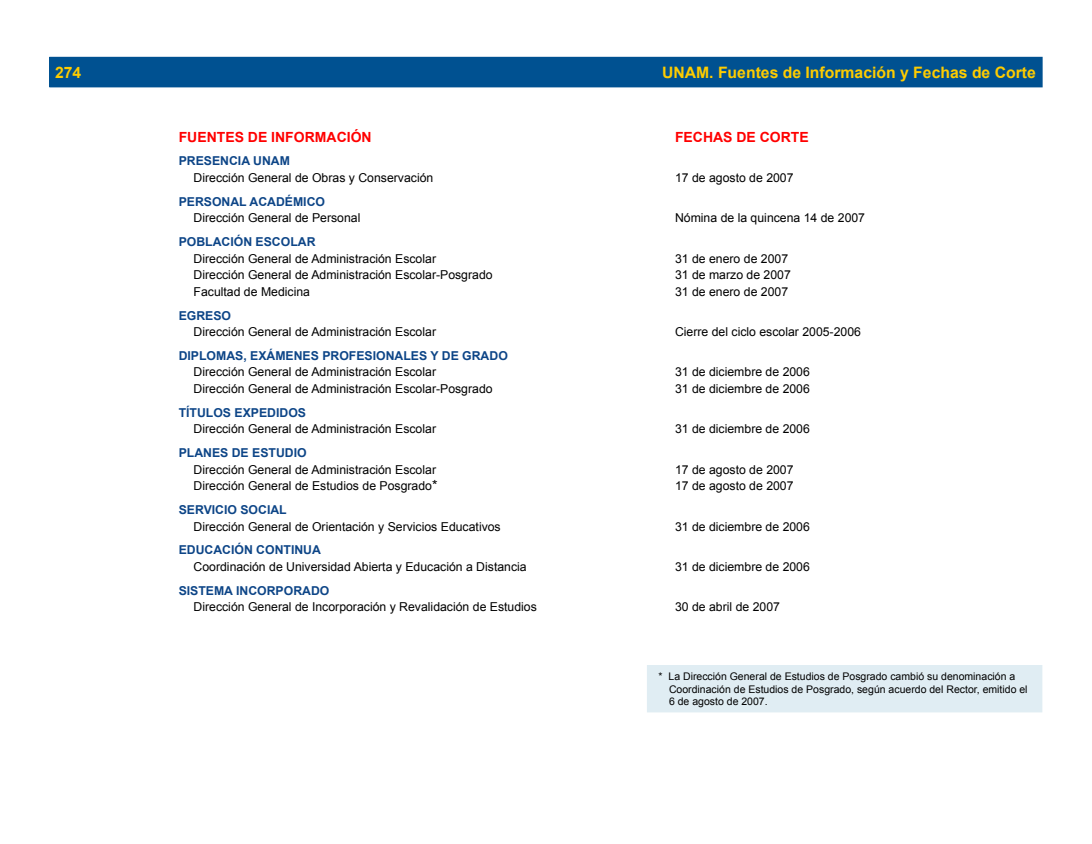
<style>
.page{position:relative;width:1092px;height:844px;background:#fff}
.page>*{position:absolute;margin:0;border:0;box-sizing:border-box;transform-origin:0 0}
.t1{font:700 15.75px "Arial";color:#fecc00}
.t2{font:700 14px "Arial";color:#f00}
.t3{font:12.25px "Arial";color:#000}
.t4{font:700 12.25px "Arial";color:#0d4587}
.t5{font:10.5px/12.6px "Arial";color:#000}
.s1{font-size:14px}
</style>
<div class="page">
<div style="left:50px;top:57px;width:992px;height:30px;background:#005191"></div>
<div style="left:647px;top:665px;width:394px;height:46px;background:#e0edf3"></div>
<div style="left:647px;top:664px;width:395px;height:48px;border:2px solid #e0edf3"></div>
<p class="t1" style="left:55px;top:63px;width:28px">274</p>
<p class="t1" style="left:662px;top:63px;width:375px">UNAM. Fuentes de Información y Fechas de Corte</p>
<p class="t2" style="left:179px;top:129px;width:194px">FUENTES DE INFORMACIÓN</p>
<p class="t2" style="left:675px;top:129px;width:135px">FECHAS DE CORTE</p>
<p class="t4" style="left:179px;top:154px;width:113px">PRESENCIA UNAM</p>
<p class="t3" style="left:193px;top:171px;width:241px">Dirección General de Obras y Conservación</p>
<p class="t3" style="left:675px;top:171px;width:120px">17 de agosto de 2007</p>
<p class="t4" style="left:179px;top:194px;width:148px">PERSONAL ACADÉMICO</p>
<p class="t3" style="left:193px;top:211px;width:168px">Dirección General de Personal</p>
<p class="t3" style="left:675px;top:211px;width:191px">Nómina de la quincena 14 de 2007</p>
<p class="t4" style="left:179px;top:235px;width:138px">POBLACIÓN ESCOLAR</p>
<p class="t3" style="left:193px;top:251px;width:244px">Dirección General de Administración Escolar</p>
<p class="t3" style="left:675px;top:251px;width:115px">31 de enero de 2007</p>
<p class="t3" style="left:193px;top:268px;width:300px">Dirección General de Administración Escolar-Posgrado</p>
<p class="t3" style="left:675px;top:268px;width:117px">31 de marzo de 2007</p>
<p class="t3" style="left:193px;top:284px;width:118px">Facultad de Medicina</p>
<p class="t3" style="left:675px;top:284px;width:115px">31 de enero de 2007</p>
<p class="t4" style="left:179px;top:308px;width:54px">EGRESO</p>
<p class="t3" style="left:193px;top:325px;width:244px">Dirección General de Administración Escolar</p>
<p class="t3" style="left:675px;top:325px;width:187px">Cierre del ciclo escolar 2005-2006</p>
<p class="t4" style="left:179px;top:348px;width:330px">DIPLOMAS, EXÁMENES PROFESIONALES Y DE GRADO</p>
<p class="t3" style="left:193px;top:365px;width:244px">Dirección General de Administración Escolar</p>
<p class="t3" style="left:675px;top:365px;width:136px">31 de diciembre de 2006</p>
<p class="t3" style="left:193px;top:382px;width:300px">Dirección General de Administración Escolar-Posgrado</p>
<p class="t3" style="left:675px;top:382px;width:136px">31 de diciembre de 2006</p>
<p class="t4" style="left:179px;top:405px;width:129px">TÍTULOS EXPEDIDOS</p>
<p class="t3" style="left:193px;top:422px;width:244px">Dirección General de Administración Escolar</p>
<p class="t3" style="left:675px;top:422px;width:136px">31 de diciembre de 2006</p>
<p class="t4" style="left:179px;top:445px;width:129px">PLANES DE ESTUDIO</p>
<p class="t3" style="left:193px;top:462px;width:244px">Dirección General de Administración Escolar</p>
<p class="t3" style="left:675px;top:462px;width:120px">17 de agosto de 2007</p>
<p class="t3" style="left:193px;top:479px;width:245px">Dirección General de Estudios de Posgrado<span class="s1">*</span></p>
<p class="t3" style="left:675px;top:479px;width:120px">17 de agosto de 2007</p>
<p class="t4" style="left:179px;top:502px;width:110px">SERVICIO SOCIAL</p>
<p class="t3" style="left:193px;top:519px;width:309px">Dirección General de Orientación y Servicios Educativos</p>
<p class="t3" style="left:675px;top:519px;width:136px">31 de diciembre de 2006</p>
<p class="t4" style="left:179px;top:543px;width:144px">EDUCACIÓN CONTINUA</p>
<p class="t3" style="left:193px;top:559px;width:334px">Coordinación de Universidad Abierta y Educación a Distancia</p>
<p class="t3" style="left:675px;top:559px;width:136px">31 de diciembre de 2006</p>
<p class="t4" style="left:179px;top:583px;width:152px">SISTEMA INCORPORADO</p>
<p class="t3" style="left:193px;top:600px;width:345px">Dirección General de Incorporación y Revalidación de Estudios</p>
<p class="t3" style="left:675px;top:600px;width:106px">30 de abril de 2007</p>
<p class="t5" style="left:669px;top:669px;width:360px;text-indent:-10px">* La Dirección General de Estudios de Posgrado cambió su denominación a<br>Coordinación de Estudios de Posgrado, según acuerdo del Rector, emitido el<br>6 de agosto de 2007.</p>
</div>
